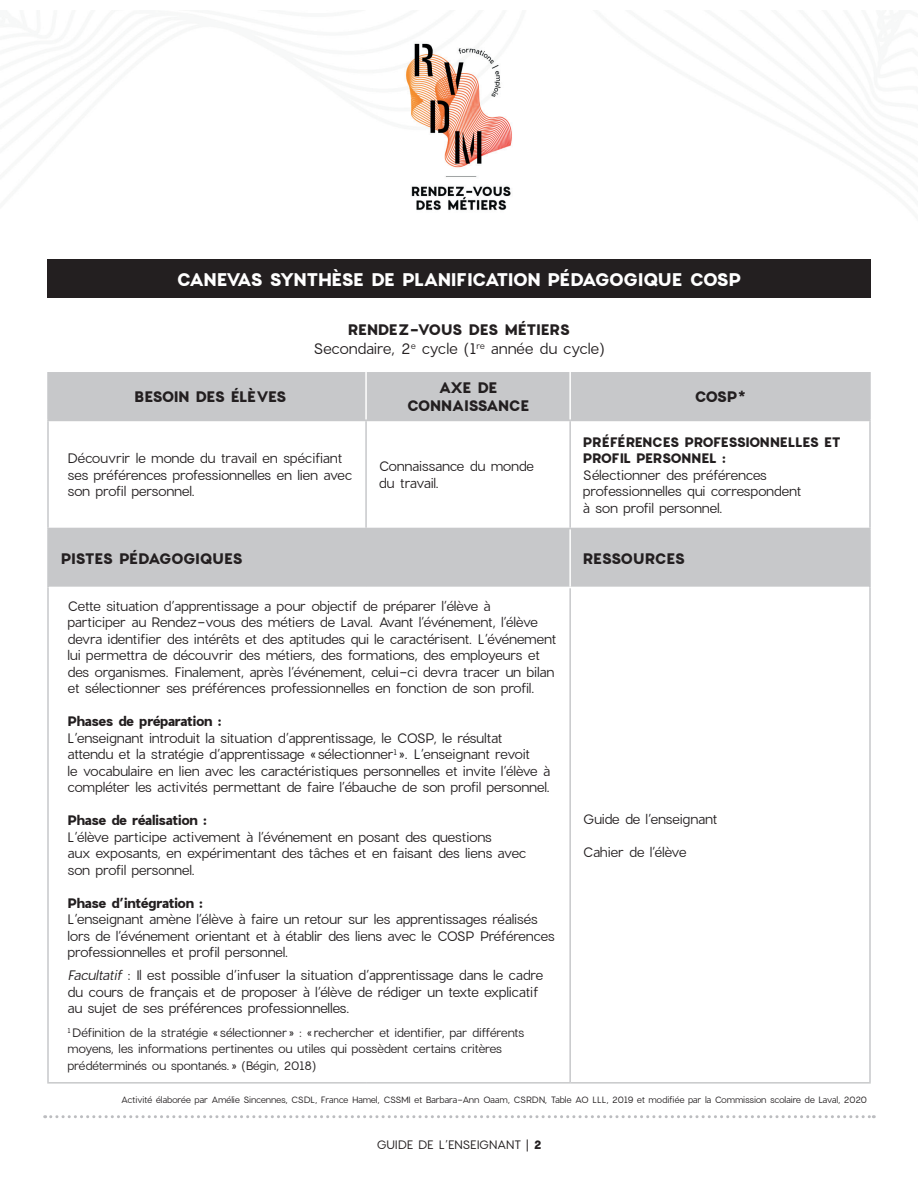
<style>
.page{position:relative;width:918px;height:1188px;background:#fff}
.page>*{position:absolute;margin:0;border:0;box-sizing:border-box;transform-origin:0 0}
.t1{font:700 18px "Charlevoix Pro";letter-spacing:-.06em;color:#fff}
.t2{font:700 15px/18px "Charlevoix Pro";letter-spacing:-.04em;color:#231f20;text-align:center}
.t3{font:15px/19.5px "Charlevoix Pro";letter-spacing:-.005em;color:#231f20;text-align:center}
.t4{font:13.5px/16.5px "Charlevoix Pro";letter-spacing:-.02em;color:#231f20}
.t5{font:700 13.5px/16.5px "Charlevoix Pro";letter-spacing:-.03em;color:#231f20}
.t6{font:12px/16.5px "Charlevoix Pro";letter-spacing:-.02em;color:#231f20}
.t7{font:9px "Charlevoix Pro";letter-spacing:-.02em;color:#231f20}
.s1{font-weight:700}
.s2{font-style:italic}
</style>
<div class="page">
<img style="left:406px;top:43px;width:106px;height:168px">
<svg style="left:45px;top:1115px;width:829px;height:3px"></svg>
<div style="left:47px;top:259px;width:824px;height:39px;background:#231f20"></div>
<div style="left:49px;top:372px;width:820px;height:48px;background:#c7c8ca"></div>
<svg style="left:49px;top:421px;width:820px;height:107px"></svg>
<div style="left:49px;top:529px;width:820px;height:58px;background:#c7c8ca"></div>
<hr style="left:47px;top:587px;width:2px;height:495px;background:#c7c8ca">
<hr style="left:569px;top:588px;width:2px;height:494px;background:#c7c8ca">
<hr style="left:869px;top:587px;width:2px;height:495px;background:#c7c8ca">
<hr style="left:570px;top:1082px;width:301px;height:2px;background:#c7c8ca">
<hr style="left:569px;top:372px;width:2px;height:48px;background:#fff">
<hr style="left:365px;top:372px;width:2px;height:48px;background:#fff">
<hr style="left:47px;top:372px;width:2px;height:48px;background:#c7c8ca">
<hr style="left:569px;top:529px;width:2px;height:58px;background:#fff">
<hr style="left:47px;top:420px;width:319px;height:1px;background:#c7c8ca">
<hr style="left:47px;top:421px;width:2px;height:107px;background:#c7c8ca">
<hr style="left:366px;top:420px;width:204px;height:1px;background:#c7c8ca">
<hr style="left:365px;top:421px;width:2px;height:107px;background:#c7c8ca">
<hr style="left:570px;top:420px;width:301px;height:1px;background:#c7c8ca">
<hr style="left:569px;top:421px;width:2px;height:107px;background:#c7c8ca">
<hr style="left:869px;top:421px;width:2px;height:107px;background:#c7c8ca">
<hr style="left:47px;top:528px;width:319px;height:1px;background:#c7c8ca">
<hr style="left:366px;top:528px;width:204px;height:1px;background:#c7c8ca">
<hr style="left:570px;top:528px;width:301px;height:1px;background:#c7c8ca">
<hr style="left:869px;top:372px;width:2px;height:48px;background:#c7c8ca">
<hr style="left:869px;top:529px;width:2px;height:58px;background:#c7c8ca">
<hr style="left:47px;top:529px;width:2px;height:58px;background:#c7c8ca">
<hr style="left:47px;top:1082px;width:319px;height:2px;background:#c7c8ca">
<hr style="left:366px;top:1082px;width:204px;height:2px;background:#c7c8ca">
<h1 class="t1" style="left:176px;top:267px;width:567px">CANEVAS SYNTHÈSE DE PLANIFICATION PÉDAGOGIQUE COSP</h1>
<p class="t3" style="left:313px;top:320px;width:293px"><span class="s1">RENDEZ-VOUS DES MÉTIERS<br></span>Secondaire, 2<sup>e</sup> cycle (1<sup>re</sup> année du cycle)</p>
<p class="t2" style="left:134px;top:388px;width:154px">BESOIN DES ÉLÈVES</p>
<p class="t2" style="left:407px;top:379px;width:124px">AXE DE<br>CONNAISSANCE</p>
<p class="t2" style="left:694px;top:388px;width:53px">COSP*</p>
<p class="t4" style="left:68px;top:450px;width:286px">Découvrir le monde du travail en spécifiant ses préférences professionnelles en lien avec son profil personnel.</p>
<p class="t4" style="left:379px;top:458px;width:157px">Connaissance du monde du travail.</p>
<p class="t5" style="left:583px;top:433px;width:259px">PRÉFÉRENCES PROFESSIONNELLES ET<br>PROFIL PERSONNEL :</p>
<p class="t4" style="left:583px;top:466px;width:220px">Sélectionner des préférences professionnelles qui correspondent à son profil personnel.</p>
<p class="t2" style="left:61px;top:549px;width:183px">PISTES PÉDAGOGIQUES</p>
<p class="t2" style="left:583px;top:549px;width:104px">RESSOURCES</p>
<p class="t4" style="left:68px;top:598px;width:490px">Cette situation d’apprentissage a pour objectif de préparer l’élève à<br>participer au Rendez-vous des métiers de Laval. Avant l’événement, l’élève devra identifier des intérêts et des aptitudes qui le caractérisent. L’événement lui permettra de découvrir des métiers, des formations, des employeurs et des organismes. Finalement, après l’événement, celui-ci devra tracer un bilan et sélectionner ses préférences professionnelles en fonction de son profil.</p>
<p class="t5" style="left:68px;top:713px;width:156px">Phases de préparation :</p>
<p class="t4" style="left:67px;top:730px;width:484px">L’enseignant introduit la situation d’apprentissage, le COSP, le résultat attendu et la stratégie d’apprentissage «sélectionner<sup>1</sup> ». L’enseignant revoit<br>le vocabulaire en lien avec les caractéristiques personnelles et invite l’élève à compléter les activités permettant de faire l’ébauche de son profil personnel.</p>
<p class="t5" style="left:67px;top:812px;width:141px">Phase de réalisation :</p>
<p class="t4" style="left:67px;top:829px;width:460px">L’élève participe activement à l’événement en posant des questions<br>aux exposants, en expérimentant des tâches et en faisant des liens avec son profil personnel.</p>
<p class="t5" style="left:67px;top:895px;width:137px">Phase d’intégration :</p>
<p class="t4" style="left:67px;top:911px;width:489px">L’enseignant amène l’élève à faire un retour sur les apprentissages réalisés lors de l’événement orientant et à établir des liens avec le COSP Préférences professionnelles et profil personnel.</p>
<p class="t4" style="left:67px;top:967px;width:477px"><span class="s2">Facultatif</span> : Il est possible d’infuser la situation d’apprentissage dans le cadre du cours de français et de proposer à l’élève de rédiger un texte explicatif au sujet de ses préférences professionnelles.</p>
<p class="t6" style="left:67px;top:1024px;width:458px"><sup>1</sup> Définition de la stratégie «sélectionner » : « rechercher et identifier, par différents moyens, les informations pertinentes ou utiles qui possèdent certains critères prédéterminés ou spontanés. » (Bégin, 2018)</p>
<p class="t4" style="left:583px;top:811px;width:136px">Guide de l’enseignant</p>
<p class="t4" style="left:583px;top:844px;width:105px">Cahier de l’élève</p>
<p class="t7" style="left:121px;top:1094px;width:748px">Activité élaborée par Amélie Sincennes, CSDL, France Hamel, CSSMI et Barbara-Ann Oaam, CSRDN, Table AO LLL, 2019 et modifiée par la Commission scolaire de Laval, 2020</p>
<p class="t6" style="left:376px;top:1137px;width:167px">GUIDE DE L’ENSEIGNANT | <span class="s1">2</span></p>
</div>
